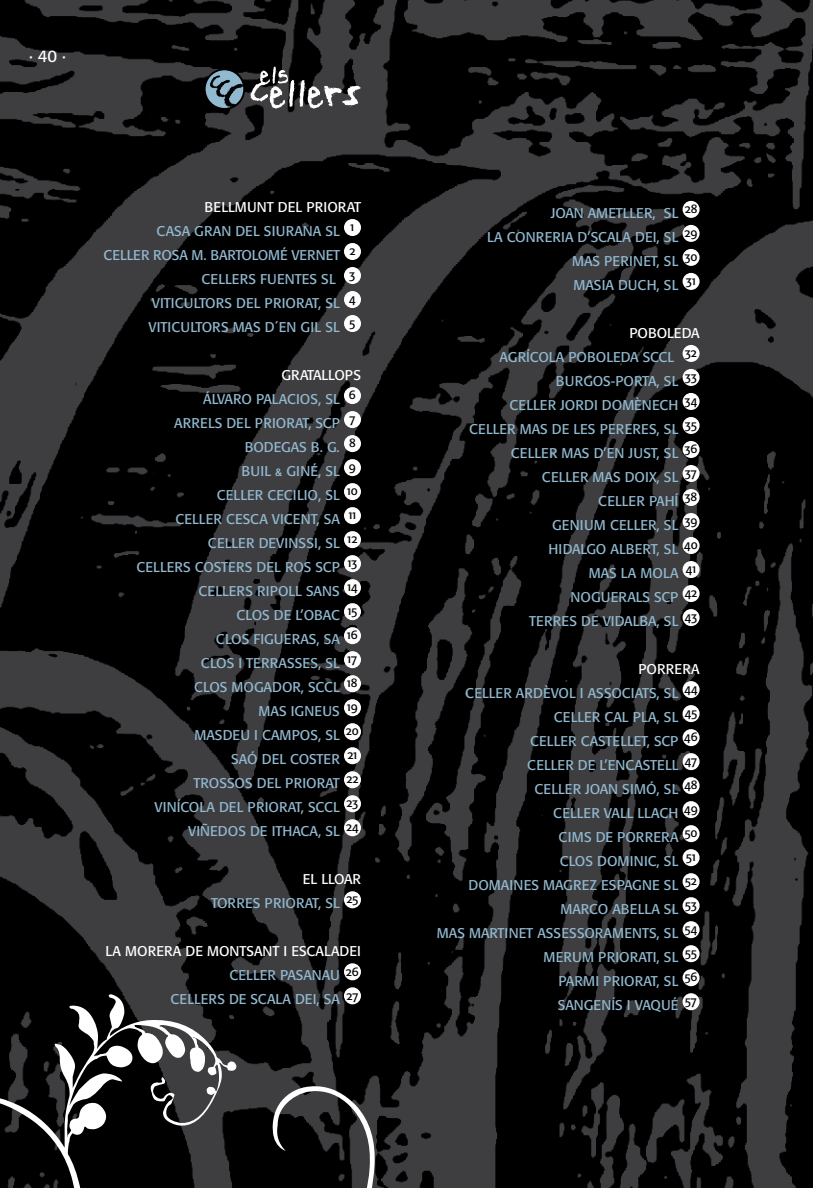
<style>
.page{position:relative;width:813px;height:1188px;background:#fff}
.page>*{position:absolute;margin:0;border:0;box-sizing:border-box;transform-origin:0 0}
.t1{font:16.6px "Formata";color:#fff}
.t2{font:14px/24px "Formata Regular SC";color:#91b9d0;text-align:right}
.t3{font:14px "Formata Regular SC";color:#fff}
.t4{font:14px "Formata Regular SC";letter-spacing:.02em;color:#91b9d0}
.s1{color:#fff}
</style>
<div class="page">
<img style="left:0;top:0;width:813px;height:1187px">
<svg style="left:0;top:994px;width:376px;height:193px;background:#2b2b2c"></svg>
<div style="left:344px;top:219px;width:17px;height:17px;background:#fff;border-radius:50%"></div>
<div style="left:344px;top:243px;width:17px;height:17px;background:#fff;border-radius:50%"></div>
<div style="left:344px;top:267px;width:17px;height:17px;background:#fff;border-radius:50%"></div>
<div style="left:344px;top:291px;width:17px;height:17px;background:#fff;border-radius:50%"></div>
<div style="left:344px;top:315px;width:17px;height:17px;background:#fff;border-radius:50%"></div>
<div style="left:344px;top:387px;width:17px;height:17px;background:#fff;border-radius:50%"></div>
<div style="left:344px;top:411px;width:17px;height:17px;background:#fff;border-radius:50%"></div>
<div style="left:344px;top:435px;width:17px;height:17px;background:#fff;border-radius:50%"></div>
<div style="left:344px;top:459px;width:17px;height:17px;background:#fff;border-radius:50%"></div>
<div style="left:344px;top:483px;width:17px;height:17px;background:#fff;border-radius:50%"></div>
<div style="left:344px;top:507px;width:17px;height:17px;background:#fff;border-radius:50%"></div>
<div style="left:344px;top:531px;width:17px;height:17px;background:#fff;border-radius:50%"></div>
<div style="left:344px;top:555px;width:17px;height:17px;background:#fff;border-radius:50%"></div>
<div style="left:344px;top:579px;width:17px;height:17px;background:#fff;border-radius:50%"></div>
<div style="left:344px;top:603px;width:17px;height:17px;background:#fff;border-radius:50%"></div>
<div style="left:344px;top:627px;width:17px;height:17px;background:#fff;border-radius:50%"></div>
<div style="left:344px;top:651px;width:17px;height:17px;background:#fff;border-radius:50%"></div>
<div style="left:344px;top:675px;width:17px;height:17px;background:#fff;border-radius:50%"></div>
<div style="left:344px;top:699px;width:17px;height:17px;background:#fff;border-radius:50%"></div>
<div style="left:344px;top:723px;width:17px;height:17px;background:#fff;border-radius:50%"></div>
<div style="left:344px;top:747px;width:17px;height:17px;background:#fff;border-radius:50%"></div>
<div style="left:344px;top:771px;width:17px;height:17px;background:#fff;border-radius:50%"></div>
<div style="left:344px;top:795px;width:17px;height:17px;background:#fff;border-radius:50%"></div>
<div style="left:344px;top:819px;width:17px;height:17px;background:#fff;border-radius:50%"></div>
<div style="left:344px;top:891px;width:17px;height:17px;background:#fff;border-radius:50%"></div>
<div style="left:344px;top:963px;width:17px;height:17px;background:#fff;border-radius:50%"></div>
<div style="left:344px;top:987px;width:17px;height:17px;background:#fff;border-radius:50%"></div>
<div style="left:683px;top:201px;width:17px;height:17px;background:#fff;border-radius:50%"></div>
<div style="left:683px;top:225px;width:17px;height:17px;background:#fff;border-radius:50%"></div>
<div style="left:683px;top:249px;width:17px;height:17px;background:#fff;border-radius:50%"></div>
<div style="left:683px;top:273px;width:17px;height:17px;background:#fff;border-radius:50%"></div>
<div style="left:683px;top:345px;width:17px;height:17px;background:#fff;border-radius:50%"></div>
<div style="left:683px;top:369px;width:17px;height:17px;background:#fff;border-radius:50%"></div>
<div style="left:683px;top:393px;width:17px;height:17px;background:#fff;border-radius:50%"></div>
<div style="left:683px;top:417px;width:17px;height:17px;background:#fff;border-radius:50%"></div>
<div style="left:683px;top:441px;width:17px;height:17px;background:#fff;border-radius:50%"></div>
<div style="left:683px;top:465px;width:17px;height:17px;background:#fff;border-radius:50%"></div>
<div style="left:683px;top:489px;width:17px;height:17px;background:#fff;border-radius:50%"></div>
<div style="left:683px;top:513px;width:17px;height:17px;background:#fff;border-radius:50%"></div>
<div style="left:683px;top:537px;width:17px;height:17px;background:#fff;border-radius:50%"></div>
<div style="left:683px;top:561px;width:17px;height:17px;background:#fff;border-radius:50%"></div>
<div style="left:683px;top:585px;width:17px;height:17px;background:#fff;border-radius:50%"></div>
<div style="left:683px;top:609px;width:17px;height:17px;background:#fff;border-radius:50%"></div>
<div style="left:683px;top:681px;width:17px;height:17px;background:#fff;border-radius:50%"></div>
<div style="left:683px;top:705px;width:17px;height:17px;background:#fff;border-radius:50%"></div>
<div style="left:683px;top:729px;width:17px;height:17px;background:#fff;border-radius:50%"></div>
<div style="left:683px;top:753px;width:17px;height:17px;background:#fff;border-radius:50%"></div>
<div style="left:683px;top:777px;width:17px;height:17px;background:#fff;border-radius:50%"></div>
<div style="left:683px;top:801px;width:17px;height:17px;background:#fff;border-radius:50%"></div>
<div style="left:683px;top:825px;width:17px;height:17px;background:#fff;border-radius:50%"></div>
<div style="left:683px;top:849px;width:17px;height:17px;background:#fff;border-radius:50%"></div>
<div style="left:683px;top:873px;width:17px;height:17px;background:#fff;border-radius:50%"></div>
<div style="left:683px;top:897px;width:17px;height:17px;background:#fff;border-radius:50%"></div>
<div style="left:683px;top:921px;width:17px;height:17px;background:#fff;border-radius:50%"></div>
<div style="left:683px;top:945px;width:17px;height:17px;background:#fff;border-radius:50%"></div>
<div style="left:683px;top:969px;width:17px;height:17px;background:#fff;border-radius:50%"></div>
<div style="left:683px;top:993px;width:17px;height:17px;background:#fff;border-radius:50%"></div>
<svg style="left:205px;top:69px;width:39px;height:40px"></svg>
<svg style="left:210px;top:75px;width:34px;height:33px"></svg>
<div style="left:204px;top:68px;width:41px;height:42px;border:2px solid #000;border-radius:50%"></div>
<svg style="left:250px;top:66px;width:111px;height:43px"></svg>
<p class="t1" style="left:29px;top:46px;width:38px">· 40 ·</p>
<p class="t3" style="left:204px;top:198px;width:158px">BELLMUNT DEL PRIORAT</p>
<p class="t2" style="left:157px;top:219px;width:199px">CASA GRAN DEL SIURANA SL <sup>1</sup></p>
<p class="t2" style="left:104px;top:243px;width:253px">CELLER ROSA M. BARTOLOMÉ VERNET <sup>2</sup></p>
<p class="t2" style="left:202px;top:267px;width:155px">CELLERS FUENTES SL <sup>3</sup></p>
<p class="t2" style="left:152px;top:291px;width:205px">VITICULTORS DEL PRIORAT, SL <sup>4</sup></p>
<p class="t2" style="left:149px;top:315px;width:208px">VITICULTORS MAS D´EN GIL SL <sup>5</sup></p>
<p class="t3" style="left:281px;top:366px;width:81px">GRATALLOPS</p>
<p class="t2" style="left:203px;top:387px;width:154px">ÁLVARO PALACIOS, SL <sup>6</sup></p>
<p class="t2" style="left:174px;top:411px;width:183px">ARRELS DEL PRIORAT, SCP <sup>7</sup></p>
<p class="t2" style="left:245px;top:435px;width:113px">BODEGAS B. G. <sup>8</sup></p>
<p class="t4" style="left:241px;top:462px;width:116px">BUIL &amp; GINÉ, SL <sup>9</sup></p>
<p class="t2" style="left:217px;top:483px;width:143px">CELLER CECILIO, SL <sup>10</sup></p>
<p class="t2" style="left:175px;top:507px;width:182px">CELLER CESCA VICENT, SA <sup>11</sup></p>
<p class="t2" style="left:208px;top:531px;width:151px">CELLER DEVINSSI, SL <sup>12</sup></p>
<p class="t2" style="left:136px;top:555px;width:222px">CELLERS COSTERS DEL ROS SCP <sup>13</sup></p>
<p class="t2" style="left:198px;top:579px;width:161px">CELLERS RIPOLL SANS <sup>14</sup></p>
<p class="t2" style="left:236px;top:603px;width:122px">CLOS DE L’OBAC <sup>15</sup></p>
<p class="t2" style="left:216px;top:627px;width:143px">CLOS FIGUERAS, SA <sup>16</sup></p>
<p class="t2" style="left:201px;top:651px;width:158px">CLOS I TERRASSES, SL <sup>17</sup></p>
<p class="t2" style="left:194px;top:675px;width:165px">CLOS MOGADOR, SCCL <sup>18</sup></p>
<p class="t2" style="left:259px;top:699px;width:101px">MAS IGNEUS <sup>19</sup></p>
<p class="t2" style="left:194px;top:723px;width:166px">MASDEU I CAMPOS, SL <sup>20</sup></p>
<p class="t2" style="left:231px;top:747px;width:128px">SAÓ DEL COSTER <sup>21</sup></p>
<p class="t2" style="left:194px;top:771px;width:166px">TROSSOS DEL PRIORAT <sup>22</sup></p>
<p class="t2" style="left:155px;top:795px;width:205px">VINÍCOLA DEL PRIORAT, SCCL <sup>23</sup></p>
<p class="t2" style="left:188px;top:819px;width:172px">VIÑEDOS DE ITHACA, SL <sup>24</sup></p>
<p class="t2" style="left:211px;top:867px;width:151px"><span class="s1">EL LLOAR<br></span>TORRES PRIORAT, SL <sup>25</sup></p>
<p class="t2" style="left:106px;top:939px;width:257px"><span class="s1">LA MORERA DE MONTSANT I ESCALADEI<br></span>CELLER PASANAU <sup>26<br></sup>CELLERS DE SCALA DEI, SA <sup>27</sup></p>
<p class="t2" style="left:487px;top:201px;width:212px">JOAN AMETLLER, SL <sup>28<br></sup>LA CONRERIA D’SCALA DEI, SL <sup>29<br></sup>MAS PERINET, SL <sup>30<br></sup>MASIA DUCH, SL <sup>31</sup></p>
<p class="t2" style="left:469px;top:321px;width:232px"><span class="s1">POBOLEDA<br></span>AGRÍCOLA POBOLEDA SCCL <sup>32<br></sup>BURGOS-PORTA, SL <sup>33<br></sup>CELLER JORDI DOMÈNECH <sup>34<br></sup>CELLER MAS DE LES PERERES, SL <sup>35<br></sup>CELLER MAS D’EN JUST, SL <sup>36<br></sup>CELLER MAS DOIX, SL <sup>37<br></sup>CELLER PAHÍ <sup>38<br></sup>GENIUM CELLER, SL <sup>39<br></sup>HIDALGO ALBERT, SL <sup>40<br></sup>MAS LA MOLA <sup>41<br></sup>NOGUERALS SCP <sup>42<br></sup>TERRES DE VIDALBA, SL <sup>43</sup></p>
<p class="t2" style="left:437px;top:657px;width:264px"><span class="s1">PORRERA<br></span>CELLER ARDÈVOL I ASSOCIATS, SL <sup>44<br></sup>CELLER CAL PLA, SL <sup>45<br></sup>CELLER CASTELLET, SCP <sup>46<br></sup>CELLER DE L’ENCASTELL <sup>47<br></sup>CELLER JOAN SIMÓ, SL <sup>48<br></sup>CELLER VALL LLACH <sup>49<br></sup>CIMS DE PORRERA <sup>50<br></sup>CLOS DOMINIC, SL <sup>51<br></sup>DOMAINES MAGREZ ESPAGNE SL <sup>52<br></sup>MARCO ABELLA SL <sup>53<br></sup>MAS MARTINET ASSESSORAMENTS, SL <sup>54<br></sup>MERUM PRIORATI, SL <sup>55<br></sup>PARMI PRIORAT, SL <sup>56<br></sup>SANGENÍS I VAQUÉ <sup>57</sup></p>
</div>
